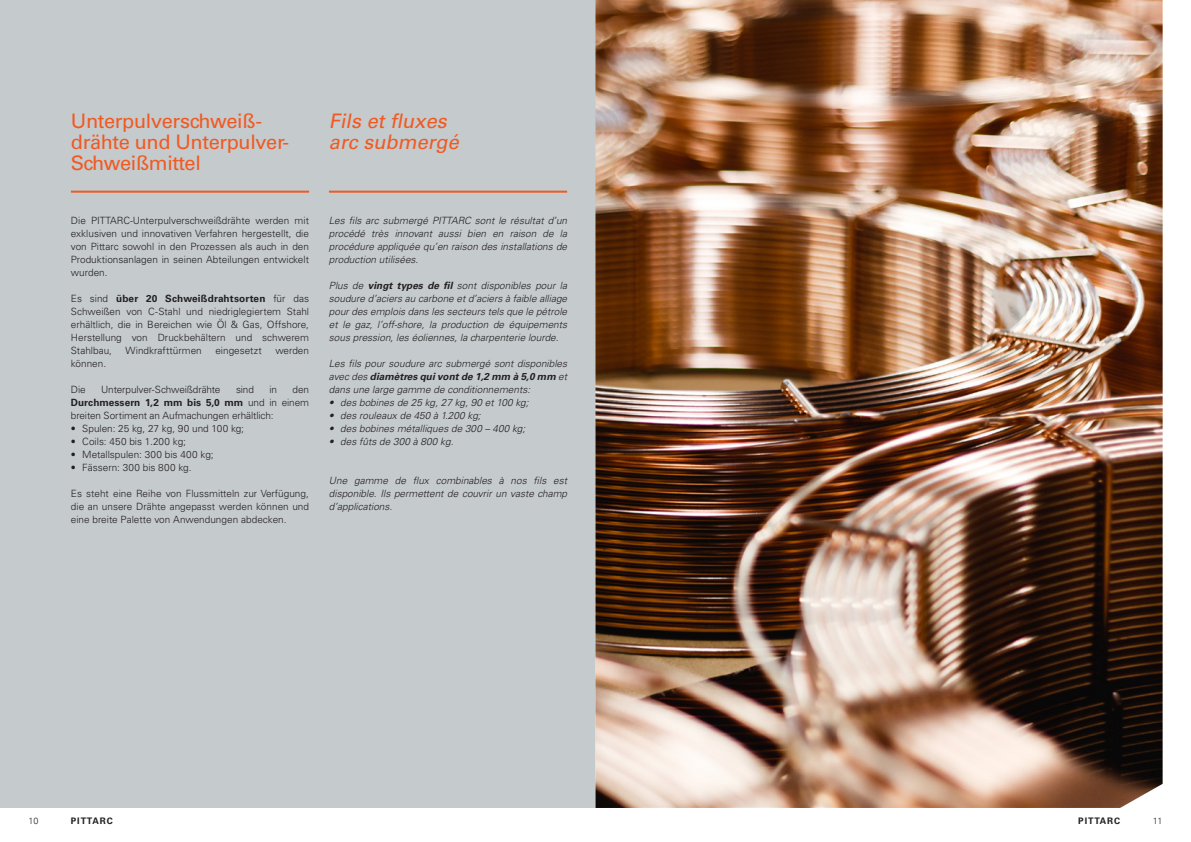
<style>
.page{position:relative;width:1191px;height:842px;background:#fff}
.page>*{position:absolute;margin:0;border:0;box-sizing:border-box;transform-origin:0 0}
.t1{font:20px/21px "Univers LT Std";letter-spacing:-.02em;color:#f15921}
.t2{font:italic 20px/21px "Univers LT Std";color:#f15921}
.t3{font:300 10px/13px "Univers LT Std";color:#231f20;text-align:justify}
.t4{font:italic 300 10px/13px "Univers LT Std";color:#231f20;text-align:justify}
.t5{font:700 9px "Univers LT Std";letter-spacing:.095em;color:#231f20}
.t6{font:300 9px "Univers LT Std";color:#231f20}
.s1{font-weight:700}
</style>
<div class="page">
<div style="left:0;top:0;width:595px;height:808px;background:#c5cacd"></div>
<hr style="left:71px;top:191px;width:238px;height:2px;background:#f15921">
<hr style="left:329px;top:191px;width:238px;height:2px;background:#f15921">
<img style="left:595px;top:0;width:567px;height:808px">
<h1 class="t1" style="left:71px;top:110px;width:220px">Unterpulverschweiß&shy;drähte und Unterpulver-<br>Schweißmittel</h1>
<h1 class="t2" style="left:329px;top:110px;width:136px">Fils et fluxes arc submergé</h1>
<p class="t3" style="left:71px;top:214px;width:240px">Die PITTARC-Unterpulverschweißdrähte werden mit exklusiven und innovativen Verfahren hergestellt, die von Pittarc sowohl in den Prozessen als auch in den Produktionsanlagen in seinen Abteilungen entwickelt wurden.</p>
<p class="t3" style="left:71px;top:292px;width:240px">Es sind <span class="s1">über 20 Schweißdrahtsorten</span> für das Schweißen von C-Stahl und niedriglegiertem Stahl erhältlich, die in Bereichen wie Öl &amp; Gas, Offshore, Herstellung von Druckbehältern und schwerem Stahlbau,</p>
<p class="t3" style="left:126px;top:344px;width:78px">Windkrafttürmen</p>
<p class="t3" style="left:215px;top:344px;width:48px">eingesetzt</p>
<p class="t3" style="left:275px;top:344px;width:35px">werden</p>
<p class="t3" style="left:71px;top:357px;width:37px">können.</p>
<p class="t3" style="left:71px;top:383px;width:16px">Die</p>
<p class="t3" style="left:101px;top:383px;width:121px">Unterpulver-Schweißdrähte</p>
<p class="t3" style="left:236px;top:383px;width:19px">sind</p>
<p class="t3" style="left:269px;top:383px;width:9px">in</p>
<p class="t3" style="left:71px;top:383px;width:240px;text-indent:222px">den <span class="s1">Durchmessern 1,2 mm bis 5,0 mm</span> und in einem breiten Sortiment an Aufmachungen erhältlich:</p>
<p class="t3" style="left:71px;top:422px;width:175px">• Spulen: 25 kg, 27 kg, 90 und 100 kg;</p>
<p class="t3" style="left:71px;top:435px;width:116px">• Coils: 450 bis 1.200 kg;</p>
<p class="t3" style="left:71px;top:448px;width:144px">• Metallspulen: 300 bis 400 kg;</p>
<p class="t3" style="left:71px;top:461px;width:122px">• Fässern: 300 bis 800 kg.</p>
<p class="t3" style="left:71px;top:487px;width:240px">Es steht eine Reihe von Flussmitteln zur Verfügung, die an unsere Drähte angepasst werden können und eine breite Palette von Anwendungen abdecken.</p>
<p class="t4" style="left:329px;top:214px;width:240px">Les fils arc submergé PITTARC sont le résultat d’un procédé très innovant aussi bien en raison de la procédure appliquée qu’en raison des installations de production utilisées.</p>
<p class="t4" style="left:329px;top:279px;width:240px">Plus de <span class="s1">vingt types de fil</span> sont disponibles pour la soudure d’aciers au carbone et d’aciers à faible alliage pour des emplois dans les secteurs tels que le pétrole et le gaz, l’off-shore, la production de équipements sous pression, les éoliennes, la charpenterie lourde.</p>
<p class="t4" style="left:329px;top:357px;width:240px">Les fils pour soudure arc submergé sont disponibles avec des <span class="s1">diamètres qui vont de 1,2 mm à 5,0 mm</span> et dans une large gamme de conditionnements:</p>
<p class="t4" style="left:329px;top:396px;width:201px">• des bobines de 25 kg, 27 kg, 90 et 100 kg;</p>
<p class="t4" style="left:329px;top:409px;width:153px">• des rouleaux de 450 à 1.200 kg;</p>
<p class="t4" style="left:329px;top:422px;width:198px">• des bobines métalliques de 300 – 400 kg;</p>
<p class="t4" style="left:329px;top:435px;width:126px">• des fûts de 300 à 800 kg.</p>
<p class="t4" style="left:329px;top:474px;width:240px">Une gamme de flux combinables à nos fils est disponible. Ils permettent de couvrir un vaste champ d’applications.</p>
<p class="t6" style="left:28px;top:816px;width:12px">10</p>
<p class="t5" style="left:71px;top:816px;width:43px">PITTARC</p>
<p class="t5" style="left:1078px;top:816px;width:43px">PITTARC</p>
<p class="t6" style="left:1152px;top:816px;width:11px">11</p>
</div>
